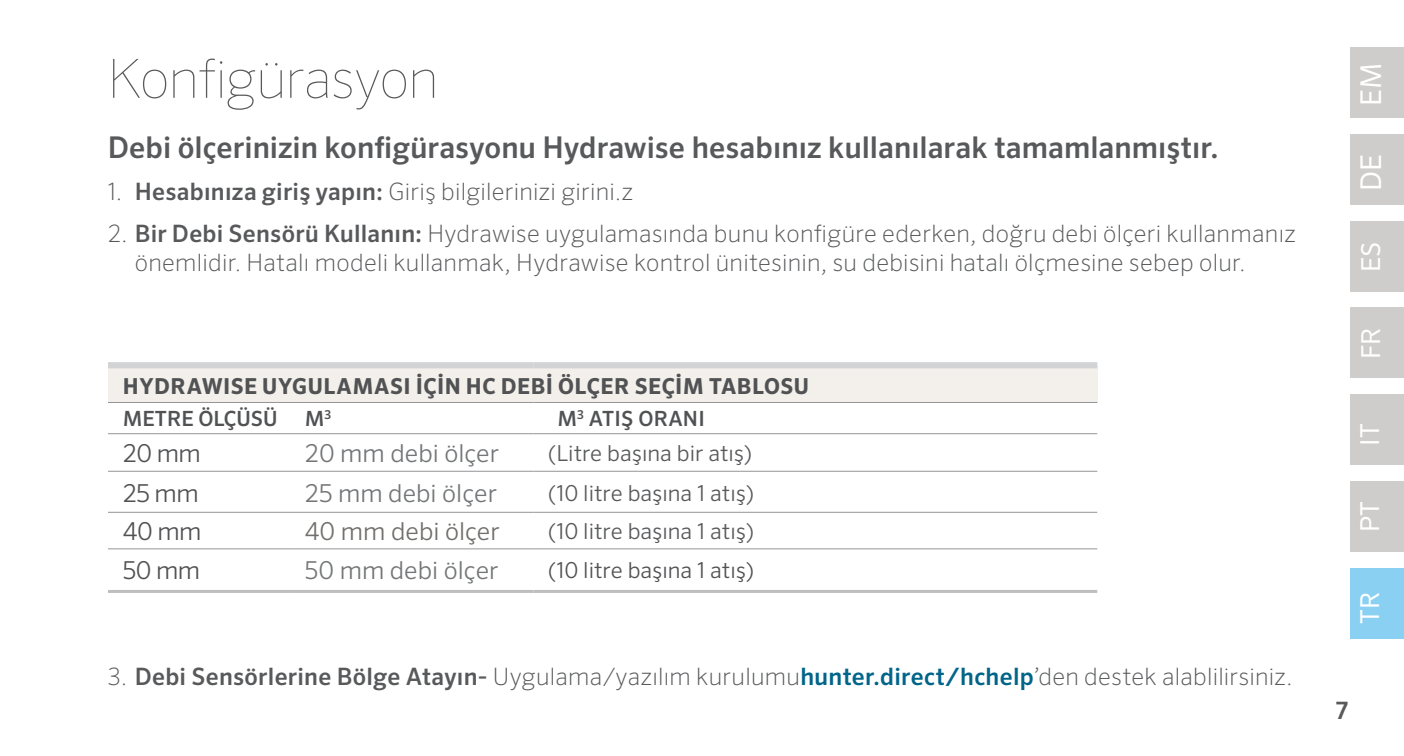
<style>
.page{position:relative;width:1404px;height:756px;background:#fff}
.page>*{position:absolute;margin:0;border:0;box-sizing:border-box;transform-origin:0 0}
.t1{font:100 54px "Sero Pro";letter-spacing:-.01em;color:#58595b}
.t2{font:500 30px "Sero Pro";letter-spacing:.005em;color:#58595b}
.t3{font:28.8px "Sero Pro";color:#fff}
.t4{font:26.1px "Sero Pro";color:#fff}
.t5{font:300 24.6px "Sero Pro";color:#747678}
.t6{font:300 24.6px "Sero Pro";letter-spacing:-.02em;color:#515254}
.t7{font:300 24.6px "Sero Pro";color:#716f6c}
.t8{font:200 24px/28.8px "Sero Pro";letter-spacing:.01em;color:#58595b}
.t9{font:500 24px "Sero Pro";color:#58595b}
.t10{font:300 21.9px "Sero Pro";color:#58595b}
.t11{font:700 21.9px "Sero Pro";letter-spacing:.02em;color:#515254}
.t12{font:300 21.9px "Sero Pro";color:#515254}
.t13{font:500 21px "Sero Pro";color:#515254}
.s1{font-weight:500}
.s2{font-weight:500;color:#006589}
</style>
<div class="page">
<div style="left:1350px;top:47px;width:54px;height:70px;background:#cfcdcb"></div>
<div style="left:1350px;top:134px;width:54px;height:71px;background:#cfcdcb"></div>
<div style="left:1350px;top:221px;width:54px;height:70px;background:#cfcdcb"></div>
<div style="left:1350px;top:308px;width:54px;height:70px;background:#cfcdcb"></div>
<div style="left:1350px;top:395px;width:54px;height:70px;background:#cfcdcb"></div>
<div style="left:1350px;top:481px;width:54px;height:71px;background:#cfcdcb"></div>
<div style="left:1350px;top:568px;width:54px;height:70px;background:#89d0f3"></div>
<div style="left:108px;top:365px;width:989px;height:37px;background:#f3f0ec"></div>
<hr style="left:108px;top:471px;width:182px;height:1px;background:#939598">
<hr style="left:108px;top:512px;width:182px;height:1px;background:#939598">
<hr style="left:108px;top:548px;width:182px;height:1px;background:#939598">
<hr style="left:290px;top:471px;width:243px;height:1px;background:#939598">
<hr style="left:533px;top:471px;width:564px;height:1px;background:#939598">
<hr style="left:290px;top:512px;width:243px;height:1px;background:#939598">
<hr style="left:533px;top:512px;width:564px;height:1px;background:#939598">
<hr style="left:290px;top:548px;width:243px;height:1px;background:#939598">
<hr style="left:533px;top:548px;width:564px;height:1px;background:#939598">
<hr style="left:108px;top:433px;width:182px;height:1px;background:#939598">
<hr style="left:290px;top:433px;width:243px;height:1px;background:#939598">
<hr style="left:533px;top:433px;width:564px;height:1px;background:#939598">
<div style="left:108px;top:362px;width:182px;height:6px;background:#d1d3d4"></div>
<div style="left:290px;top:362px;width:243px;height:6px;background:#d1d3d4"></div>
<div style="left:533px;top:362px;width:564px;height:6px;background:#d1d3d4"></div>
<hr style="left:108px;top:402px;width:182px;height:1px;background:#939598">
<hr style="left:290px;top:402px;width:243px;height:1px;background:#939598">
<hr style="left:533px;top:402px;width:564px;height:1px;background:#939598">
<hr style="left:108px;top:590px;width:182px;height:3px;background:#bcbec0">
<hr style="left:290px;top:590px;width:243px;height:3px;background:#bcbec0">
<hr style="left:533px;top:590px;width:564px;height:3px;background:#bcbec0">
<h1 class="t1" style="left:108px;top:47px;width:332px">Konfigürasyon</h1>
<p class="t2" style="left:108px;top:129px;width:1113px">Debi ölçerinizin konfigürasyonu Hydrawise hesabınız kullanılarak tamamlanmıştır.</p>
<p class="t8" style="left:108px;top:177px;width:527px">1. <span class="s1">Hesabınıza giriş yapın:</span> Giriş bilgilerinizi girini.z</p>
<p class="t8" style="left:135px;top:219px;width:1163px;text-indent:-27px">2. <span class="s1">Bir Debi Sensörü Kullanın:</span> Hydrawise uygulamasında bunu konfigüre ederken, doğru debi ölçeri kullanmanız önemlidir. Hatalı modeli kullanmak, Hydrawise kontrol ünitesinin, su debisini hatalı ölçmesine sebep olur.</p>
<p class="t11" style="left:123px;top:373px;width:688px">HYDRAWISE UYGULAMASI İÇİN HC DEBİ ÖLÇER SEÇİM TABLOSU</p>
<p class="t13" style="left:123px;top:406px;width:156px">METRE ÖLÇÜSÜ</p>
<p class="t13" style="left:305px;top:406px;width:28px">M<sup>3</sup></p>
<p class="t13" style="left:557px;top:406px;width:149px">M<sup>3</sup> ATIŞ ORANI</p>
<p class="t6" style="left:123px;top:439px;width:80px">20 mm</p>
<p class="t5" style="left:305px;top:439px;width:196px">20 mm debi ölçer</p>
<p class="t10" style="left:548px;top:440px;width:205px">(Litre başına bir atış)</p>
<p class="t6" style="left:123px;top:478px;width:77px">25 mm</p>
<p class="t5" style="left:305px;top:478px;width:194px">25 mm debi ölçer</p>
<p class="t10" style="left:548px;top:480px;width:207px">(10 litre başına 1 atış)</p>
<p class="t6" style="left:123px;top:517px;width:80px">40 mm</p>
<p class="t7" style="left:305px;top:517px;width:196px">40 mm debi ölçer</p>
<p class="t10" style="left:548px;top:519px;width:207px">(10 litre başına 1 atış)</p>
<p class="t6" style="left:123px;top:556px;width:79px">50 mm</p>
<p class="t5" style="left:305px;top:556px;width:195px">50 mm debi ölçer</p>
<p class="t12" style="left:548px;top:558px;width:207px">(10 litre başına 1 atış)</p>
<p class="t8" style="left:108px;top:662px;width:1187px">3. <span class="s1">Debi Sensörlerine Bölge Atayın-</span> Uygulama/yazılım kurulumu<span class="s2">hunter.direct/hchelp</span>’den destek alablilirsiniz.</p>
<p class="t3" style="left:1354px;top:106px;width:45px;rotate:-90deg">EM</p>
<p class="t3" style="left:1354px;top:191px;width:38px;rotate:-90deg">DE</p>
<p class="t4" style="left:1355px;top:272px;width:32px;rotate:-90deg">ES</p>
<p class="t4" style="left:1355px;top:359px;width:33px;rotate:-90deg">FR</p>
<p class="t4" style="left:1354px;top:446px;width:24px;rotate:-90deg">IT</p>
<p class="t4" style="left:1354px;top:532px;width:32px;rotate:-90deg">PT</p>
<p class="t4" style="left:1354px;top:624px;width:34px;rotate:-90deg">TR</p>
<p class="t9" style="left:1336px;top:696px;width:14px">7</p>
</div>
